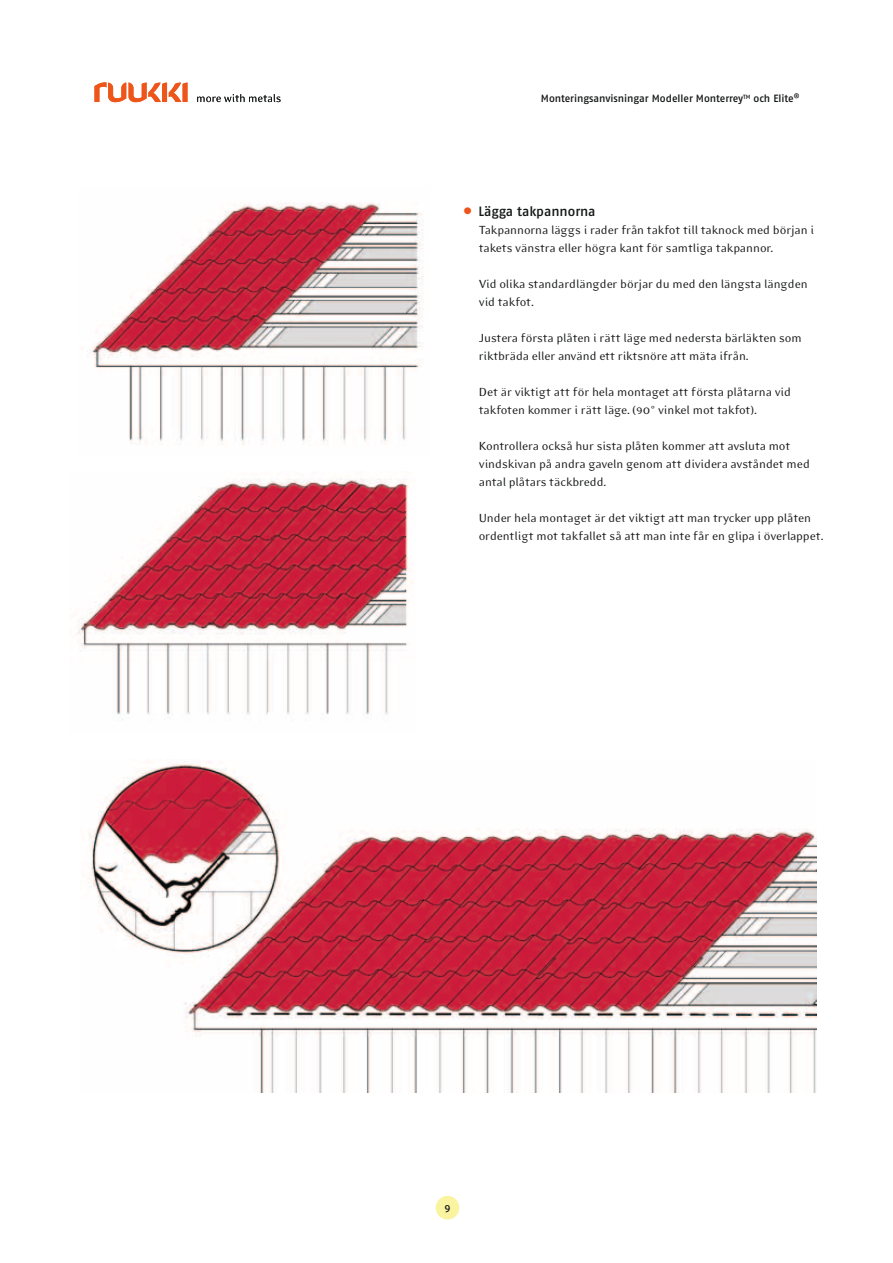
<style>
.page{position:relative;width:893px;height:1263px;background:#fff}
.page>*{position:absolute;margin:0;border:0;box-sizing:border-box;transform-origin:0 0}
.t1{font:13.5px/18px "Eidetic Modern";letter-spacing:-.01em;color:#151616}
.t2{font:13.5px "Fago No Med";letter-spacing:-.005em;color:#151616}
.t3{font:10.5px "Fago No Med";letter-spacing:-.005em;color:#151616}
.t4{font:10.5px "Fago No Med Lf";color:#151616}
.s1{font-family:"Arial";font-weight:700;font-size:24px;color:#ed551a}
</style>
<div class="page">
<svg style="left:197px;top:94px;width:84px;height:8px"></svg>
<svg style="left:94px;top:82px;width:93px;height:20px"></svg>
<img style="left:87px;top:202px;width:337px;height:243px">
<img style="left:77px;top:477px;width:336px;height:243px">
<img style="left:89px;top:761px;width:727px;height:331px">
<div style="left:436px;top:1196px;width:23px;height:23px;background:#faf4a0;border-radius:50%"></div>
<p class="t3" style="left:541px;top:92px;width:260px">Monteringsanvisningar Modeller Monterrey<sup>TM</sup> och Elite<sup>®</sup></p>
<p class="t2" style="left:463px;top:204px;width:134px"><span class="s1">•</span> Lägga takpannorna</p>
<p class="t1" style="left:479px;top:221px;width:337px">Takpannorna läggs i rader från takfot till taknock med början i takets vänstra eller högra kant för samtliga takpannor.</p>
<p class="t1" style="left:479px;top:275px;width:330px">Vid olika standardlängder börjar du med den längsta längden vid takfot.</p>
<p class="t1" style="left:479px;top:329px;width:324px">Justera första plåten i rätt läge med nedersta bärläkten som riktbräda eller använd ett riktsnöre att mäta ifrån.</p>
<p class="t1" style="left:479px;top:383px;width:314px">Det är viktigt att för hela montaget att första plåtarna vid takfoten kommer i rätt läge. (90° vinkel mot takfot).</p>
<p class="t1" style="left:479px;top:437px;width:333px">Kontrollera också hur sista plåten kommer att avsluta mot vindskivan på andra gaveln genom att dividera avståndet med antal plåtars täckbredd.</p>
<p class="t1" style="left:479px;top:509px;width:346px">Under hela montaget är det viktigt att man trycker upp plåten ordentligt mot takfallet så att man inte får en glipa i överlappet.</p>
<p class="t4" style="left:445px;top:1202px;width:8px">9</p>
</div>
